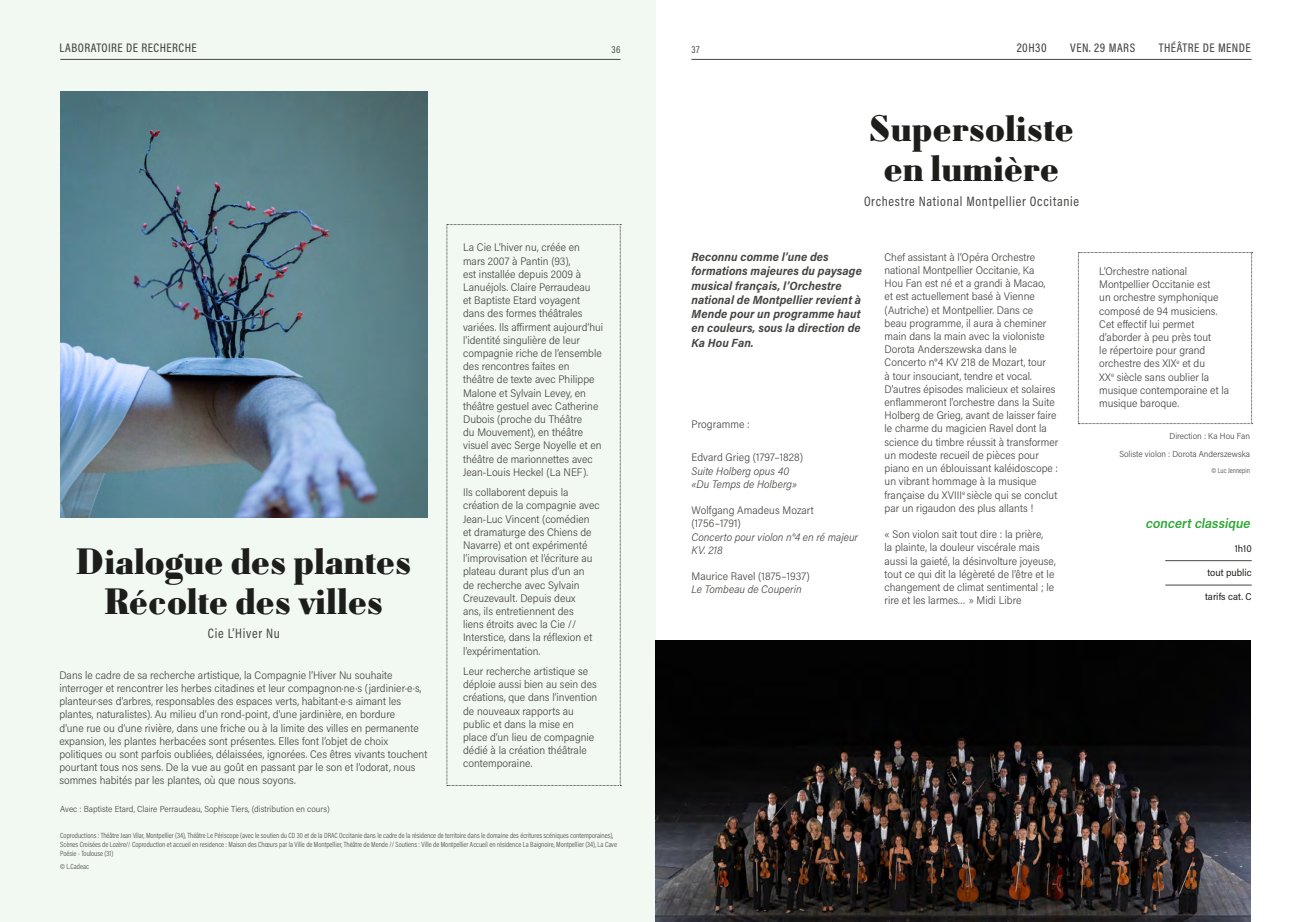
<style>
.page{position:relative;width:1312px;height:922px;background:#fff}
.page>*{position:absolute;margin:0;border:0;box-sizing:border-box;transform-origin:0 0}
.t1{font:900 37.62px/39.8px "Louvette Deck";letter-spacing:-.005em;color:#1d1d1b;text-align:center}
.t2{font:13.75px "Acumin Pro Cond";letter-spacing:.05em;color:#464543}
.t3{font:italic 600 13.62px "Acumin Pro Semi Cond";color:#2ea836}
.t4{font:500 12.5px "Acumin Pro Cond";letter-spacing:.04em;color:#464543}
.t5{font:italic 700 11.88px/14.2px "Acumin Pro Semi Cond";letter-spacing:.005em;color:#464543}
.t6{font:300 11px/13.2px "Acumin Pro Semi Cond";color:#464543}
.t7{font:italic 300 11px/13.2px "Acumin Pro Semi Cond";color:#464543}
.t8{font:10px "Acumin Pro Semi Cond";color:#1d1d1b}
.t9{font:10px "Acumin Pro Cond";color:#464543}
.t10{font:300 8.75px/17.6px "Acumin Pro Semi Cond";color:#464543;text-align:right}
.t11{font:300 7.5px/9px "Acumin Pro Cond";color:#464543}
</style>
<div class="page">
<svg style="left:1077px;top:252px;width:175px;height:172px"></svg>
<div style="left:0;top:0;width:656px;height:921px;background:#f2f9f3"></div>
<hr style="left:60px;top:59px;width:560px;height:1px;background:#464543">
<img style="left:60px;top:92px;width:367px;height:425px">
<hr style="left:1164px;top:560px;width:87px;height:1px;background:#464543">
<hr style="left:1164px;top:584px;width:87px;height:1px;background:#464543">
<hr style="left:691px;top:59px;width:560px;height:1px;background:#464543">
<img style="left:656px;top:640px;width:593px;height:281px">
<svg style="left:446px;top:224px;width:175px;height:562px"></svg>
<p class="t4" style="left:59px;top:40px;width:139px">LABORATOIRE DE RECHERCHE</p>
<h1 class="t1" style="left:76px;top:542px;width:337px">Dialogue des plantes<br>Récolte des villes</h1>
<p class="t2" style="left:208px;top:624px;width:73px">Cie L’Hiver Nu</p>
<p class="t6" style="left:59px;top:667px;width:369px">Dans le cadre de sa recherche artistique, la Compagnie l’Hiver Nu souhaite interroger et rencontrer les herbes citadines et leur compagnon·ne·s (jardinier·e·s, planteur·ses d’arbres, responsables des espaces verts, habitant·e·s aimant les plantes, naturalistes). Au milieu d’un rond-point, d’une jardinière, en bordure<br>d’une rue ou d’une rivière, dans une friche ou à la limite des villes en permanente expansion, les plantes herbacées sont présentes. Elles font l’objet de choix politiques ou sont parfois oubliées, délaissées, ignorées. Ces êtres vivants touchent pourtant tous nos sens. De la vue au goût en passant par le son et l’odorat, nous sommes habités par les plantes, où que nous soyons.</p>
<p class="t9" style="left:611px;top:43px;width:11px">36</p>
<p class="t9" style="left:691px;top:43px;width:10px">37</p>
<p class="t4" style="left:1016px;top:40px;width:31px">20H30</p>
<p class="t4" style="left:1069px;top:40px;width:66px">VEN. 29 MARS</p>
<p class="t4" style="left:1158px;top:40px;width:94px">THÉÂTRE DE MENDE</p>
<p class="t6" style="left:463px;top:240px;width:142px">La Cie L’hiver nu, créée en mars 2007 à Pantin (93),<br>est installée depuis 2009 à<br>Lanuéjols. Claire Perraudeau<br>et Baptiste Etard voyagent dans des formes théâtrales variées. Ils affirment aujourd’hui l’identité singulière de leur compagnie riche de l’ensemble des rencontres faites en théâtre de texte avec Philippe<br>Malone et Sylvain Levey, en théâtre gestuel avec Catherine<br>Dubois (proche du Théâtre<br>du Mouvement), en théâtre visuel avec Serge Noyelle et en théâtre de marionnettes avec<br>Jean-Louis Heckel (La NEF).</p>
<p class="t6" style="left:463px;top:485px;width:138px">Ils collaborent depuis la création de la compagnie avec<br>Jean-Luc Vincent (comédien et dramaturge des Chiens de<br>Navarre) et ont expérimenté l’improvisation et l’écriture au plateau durant plus d’un an<br>de recherche avec Sylvain<br>Creuzevault. Depuis deux<br>ans, ils entretiennent des<br>liens étroits avec la Cie //<br>Interstice, dans la réflexion et l’expérimentation.</p>
<p class="t6" style="left:463px;top:664px;width:136px">Leur recherche artistique se déploie aussi bien au sein des créations, que dans l’invention de nouveaux rapports au public et dans la mise en place d’un lieu de compagnie dédié à la création théâtrale contemporaine.</p>
<h1 class="t1" style="left:868px;top:110px;width:206px">Supersoliste en lumière</h1>
<p class="t2" style="left:863px;top:192px;width:216px">Orchestre National Montpellier Occitanie</p>
<p class="t5" style="left:691px;top:249px;width:172px">Reconnu comme l’une des formations majeures du paysage musical français, l’Orchestre national de Montpellier revient à<br>Mende pour un programme haut en couleurs, sous la direction de<br>Ka Hou Fan.</p>
<p class="t6" style="left:691px;top:417px;width:60px">Programme :</p>
<p class="t6" style="left:691px;top:450px;width:113px">Edvard Grieg (1797–1828)</p>
<p class="t7" style="left:691px;top:463px;width:107px">Suite Holberg opus 40 «Du Temps de Holberg»</p>
<p class="t6" style="left:691px;top:503px;width:124px">Wolfgang Amadeus Mozart (1756–1791)</p>
<p class="t7" style="left:691px;top:529px;width:168px">Concerto pour violon n°4 en ré majeur<br>KV. 218</p>
<p class="t6" style="left:691px;top:569px;width:120px">Maurice Ravel (1875–1937)</p>
<p class="t7" style="left:691px;top:582px;width:112px">Le Tombeau de Couperin</p>
<p class="t6" style="left:884px;top:250px;width:175px">Chef assistant à l'Opéra Orchestre national Montpellier Occitanie, Ka<br>Hou Fan est né et a grandi à Macao,<br>et est actuellement basé à Vienne (Autriche) et Montpellier. Dans ce beau programme, il aura à cheminer main dans la main avec la violoniste Dorota Anderszewska dans le Concerto n°4 KV 218 de Mozart, tour<br>à tour insouciant, tendre et vocal.<br>D'autres épisodes malicieux et solaires enflammeront l'orchestre dans la Suite Holberg de Grieg, avant de laisser faire le charme du magicien Ravel dont la science du timbre réussit à transformer un modeste recueil de pièces pour piano en un éblouissant kaléidoscope : un vibrant hommage à la musique française du XVIII<sup>e</sup> siècle qui se conclut par un rigaudon des plus allants !</p>
<p class="t6" style="left:884px;top:527px;width:173px">« Son violon sait tout dire : la prière,<br>la plainte, la douleur viscérale mais aussi la gaieté, la désinvolture joyeuse, tout ce qui dit la légèreté de l’être et le changement de climat sentimental ; le rire et les larmes… » Midi Libre</p>
<p class="t6" style="left:1098px;top:264px;width:131px">L’Orchestre national<br>Montpellier Occitanie est<br>un orchestre symphonique composé de 94 musiciens.<br>Cet effectif lui permet d’aborder à peu près tout<br>le répertoire pour grand orchestre des XIX<sup>e</sup> et du<br>XX<sup>e</sup> siècle sans oublier la musique contemporaine et la musique baroque.</p>
<p class="t10" style="left:1119px;top:427px;width:132px">Direction : Ka Hou Fan<br>Soliste violon : Dorota Anderszewska</p>
<p class="t11" style="left:1211px;top:465px;width:40px">© Luc Jennepin</p>
<p class="t3" style="left:1145px;top:513px;width:109px">concertclassique</p>
<p class="t8" style="left:1234px;top:541px;width:18px">1h10</p>
<p class="t8" style="left:1206px;top:565px;width:46px">tout public</p>
<p class="t8" style="left:1204px;top:589px;width:48px">tarifs cat. C</p>
<p class="t10" style="left:60px;top:799px;width:271px">Avec : Baptiste Etard, Claire Perraudeau, Sophie Tiers, (distribution en cours)</p>
<p class="t11" style="left:60px;top:830px;width:558px">Coproductions : Théâtre Jean Vilar, Montpellier (34), Théâtre Le Périscope (avec le soutien du CD 30 et de la DRAC Occitanie dans le cadre de la résidence de territoire dans le domaine des écritures scéniques contemporaines),<br>Scènes Croisées de Lozère// Coproduction et accueil en residence : Maison des Chœurs par la Ville de Montpellier, Théâtre de Mende // Soutiens : Ville de Montpellier Accueil en résidence La Baignoire, Montpellier (34), La Cave<br>Poésie - Toulouse (31)</p>
<p class="t11" style="left:60px;top:861px;width:30px">© L.Cadeac</p>
</div>
